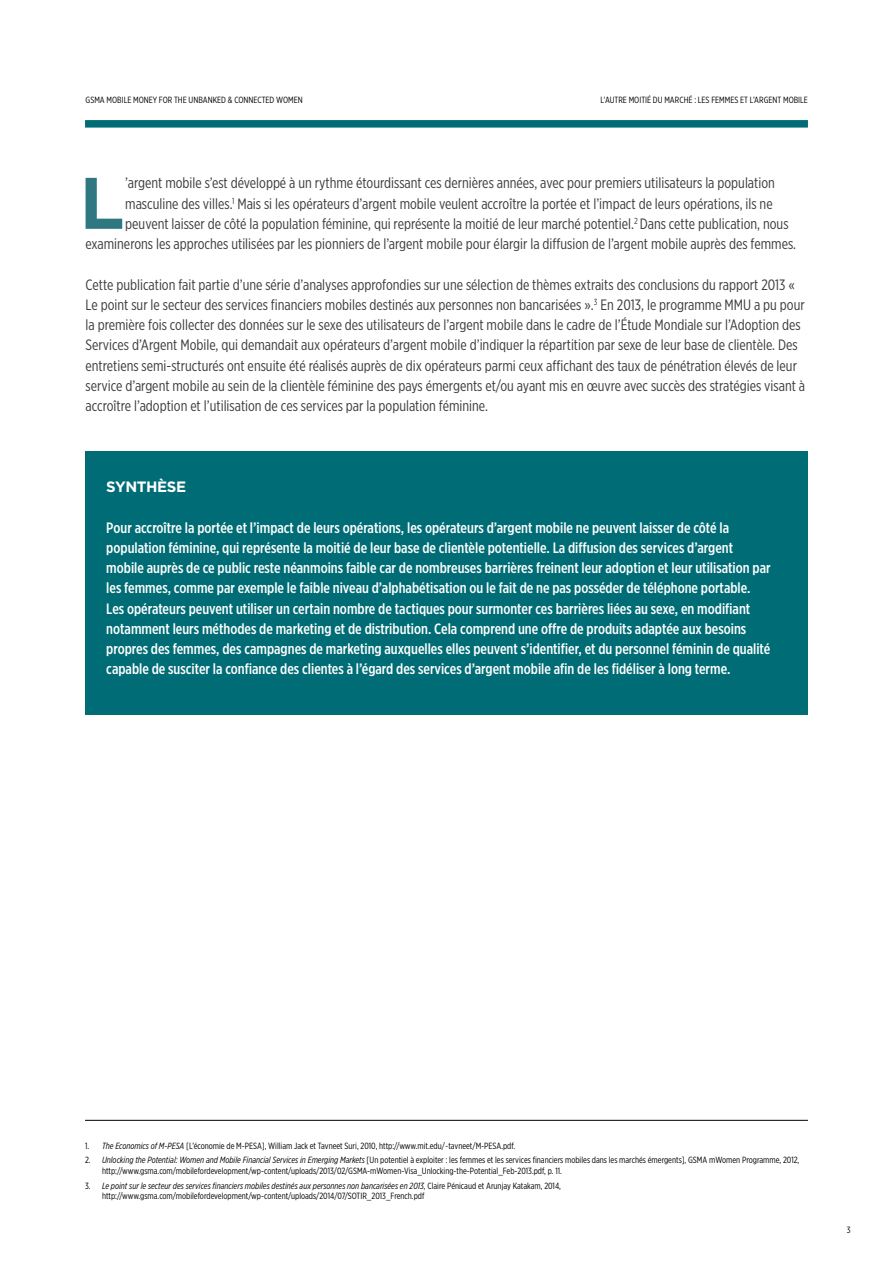
<style>
.page{position:relative;width:893px;height:1263px;background:#fff}
.page>*{position:absolute;margin:0;border:0;box-sizing:border-box;transform-origin:0 0}
.t1{font:700 72.9px "Gotham";color:#2f7881}
.t2{font:15px/20.2px "Gotham X Narrow";color:#3c3c3b}
.t3{font:500 15px/20.2px "Gotham X Narrow";color:#fff}
.t4{font:700 15px "Gotham";letter-spacing:-.025em;color:#fff}
.t5{font:9px/10.5px "Gotham X Narrow";color:#000}
.s1{font-style:italic}
</style>
<div class="page">
<div style="left:85px;top:120px;width:723px;height:8px;background:#006d76"></div>
<hr style="left:85px;top:1120px;width:723px;height:1px;background:#000">
<div style="left:85px;top:452px;width:723px;height:263px;background:#006d76"></div>
<p class="t5" style="left:86px;top:95px;width:219px">GSMA MOBILE MONEY FOR THE UNBANKED &amp; CONNECTED WOMEN</p>
<p class="t5" style="left:601px;top:95px;width:209px">L’AUTRE MOITIÉ DU MARCHÉ : LES FEMMES ET L’ARGENT MOBILE</p>
<h1 class="t1" style="left:79px;top:155px;width:47px">L</h1>
<p class="t2" style="left:125px;top:173px;width:651px">’argent mobile s’est développé à un rythme étourdissant ces dernières années, avec pour premiers utilisateurs la population</p>
<p class="t2" style="left:125px;top:193px;width:649px">masculine des villes.<sup>1</sup> Mais si les opérateurs d’argent mobile veulent accroître la portée et l’impact de leurs opérations, ils ne</p>
<p class="t2" style="left:125px;top:213px;width:665px">peuvent laisser de côté la population féminine, qui représente la moitié de leur marché potentiel.<sup>2</sup> Dans cette publication, nous</p>
<p class="t2" style="left:86px;top:233px;width:712px">examinerons les approches utilisées par les pionniers de l’argent mobile pour élargir la diffusion de l’argent mobile auprès des femmes.</p>
<p class="t2" style="left:86px;top:274px;width:721px">Cette publication fait partie d’une série d’analyses approfondies sur une sélection de thèmes extraits des conclusions du rapport 2013 « Le point sur le secteur des services financiers mobiles destinés aux personnes non bancarisées ».<sup>3</sup> En 2013, le programme MMU a pu pour la première fois collecter des données sur le sexe des utilisateurs de l’argent mobile dans le cadre de l’Étude Mondiale sur l’Adoption des Services d’Argent Mobile, qui demandait aux opérateurs d’argent mobile d’indiquer la répartition par sexe de leur base de clientèle. Des entretiens semi-structurés ont ensuite été réalisés auprès de dix opérateurs parmi ceux affichant des taux de pénétration élevés de leur service d’argent mobile au sein de la clientèle féminine des pays émergents et/ou ayant mis en œuvre avec succès des stratégies visant à accroître l’adoption et l’utilisation de ces services par la population féminine.</p>
<p class="t4" style="left:106px;top:477px;width:81px">SYNTHÈSE</p>
<p class="t3" style="left:106px;top:517px;width:666px">Pour accroître la portée et l’impact de leurs opérations, les opérateurs d’argent mobile ne peuvent laisser de côté la population féminine, qui représente la moitié de leur base de clientèle potentielle. La diffusion des services d’argent mobile auprès de ce public reste néanmoins faible car de nombreuses barrières freinent leur adoption et leur utilisation par les femmes, comme par exemple le faible niveau d’alphabétisation ou le fait de ne pas posséder de téléphone portable.<br>Les opérateurs peuvent utiliser un certain nombre de tactiques pour surmonter ces barrières liées au sexe, en modifiant notamment leurs méthodes de marketing et de distribution. Cela comprend une offre de produits adaptée aux besoins propres des femmes, des campagnes de marketing auxquelles elles peuvent s’identifier, et du personnel féminin de qualité capable de susciter la confiance des clientes à l’égard des services d’argent mobile afin de les fidéliser à long terme.</p>
<p class="t5" style="left:85px;top:1140px;width:432px">1. <span class="s1">The Economics of M-PESA</span> [L’économie de M-PESA], William Jack et Tavneet Suri, 2010, http://www.mit.edu/~tavneet/M-PESA.pdf.</p>
<p class="t5" style="left:102px;top:1155px;width:699px;text-indent:-17px">2. <span class="s1">Unlocking the Potential: Women and Mobile Financial Services in Emerging Markets</span> [Un potentiel à exploiter : les femmes et les services financiers mobiles dans les marchés émergents], GSMA mWomen Programme, 2012, http://www.gsma.com/mobilefordevelopment/wp-content/uploads/2013/02/GSMA-mWomen-Visa_Unlocking-the-Potential_Feb-2013.pdf, p. 11.</p>
<p class="t5" style="left:102px;top:1180px;width:460px;text-indent:-17px">3. <span class="s1">Le point sur le secteur des services financiers mobiles destinés aux personnes non bancarisées en 2013</span>, Claire Pénicaud et Arunjay Katakam, 2014, http://www.gsma.com/mobilefordevelopment/wp-content/uploads/2014/07/SOTIR_2013_French.pdf</p>
<p class="t5" style="left:847px;top:1224px;width:5px">3</p>
</div>
